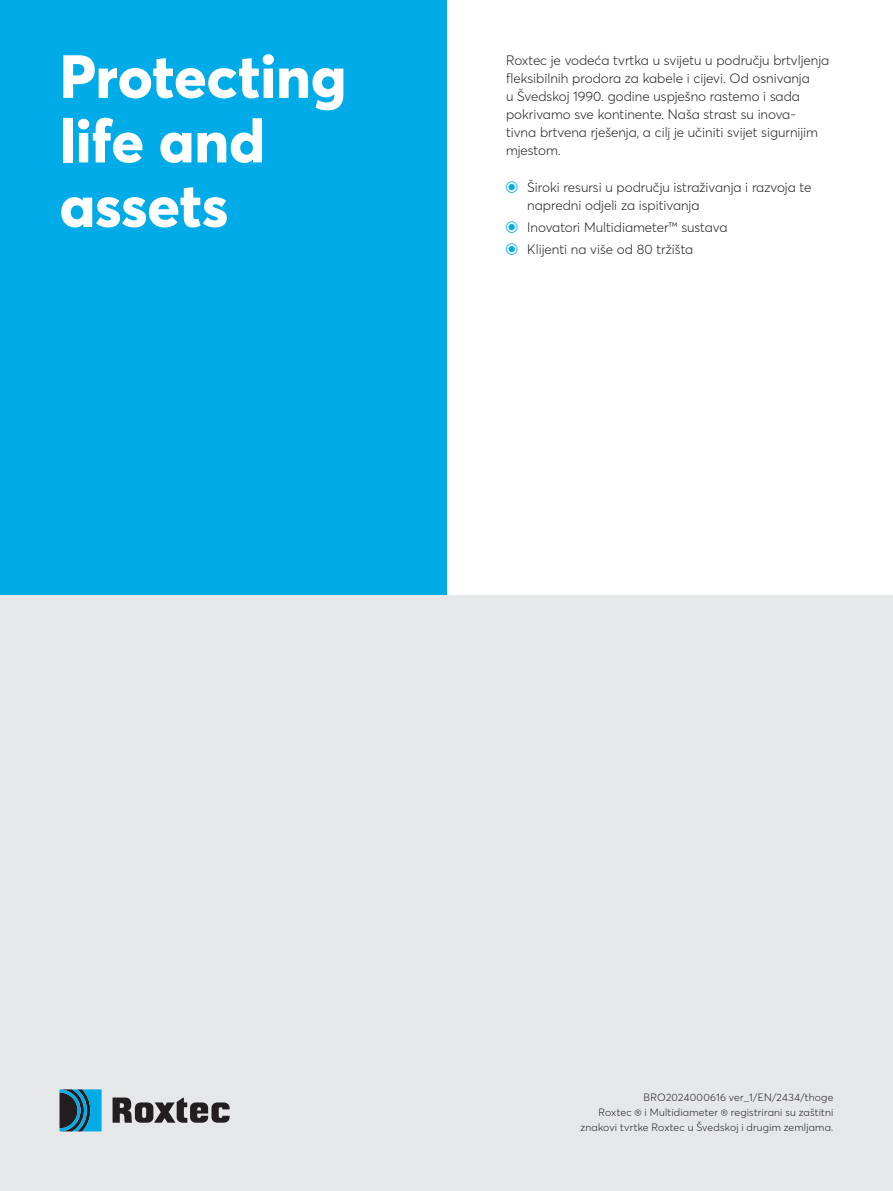
<style>
.page{position:relative;width:893px;height:1191px;background:#fff}
.page>*{position:absolute;margin:0;border:0;box-sizing:border-box;transform-origin:0 0}
.t1{font:800 60px/64.5px "Averta PE";letter-spacing:-.01em;color:#fff}
.t2{font:300 13.5px/18px "Averta PE";color:#231f20}
.t3{font:300 10.5px/15px "Averta PE";letter-spacing:.015em;color:#231f20;text-align:right}
</style>
<div class="page">
<div style="left:0;top:0;width:446px;height:595px;background:#00abe7"></div>
<div style="left:0;top:595px;width:893px;height:596px;background:#e6e7e9"></div>
<svg style="left:113px;top:1097px;width:117px;height:25px"></svg>
<svg style="left:60px;top:1089px;width:42px;height:42px;background:#196f8e"></svg>
<h1 class="t1" style="left:60px;top:41px;width:288px">Protecting life and assets</h1>
<p class="t2" style="left:506px;top:51px;width:325px">Roxtec je vodeća tvrtka u svijetu u području brtvljenja fleksibilnih prodora za kabele i cijevi. Od osnivanja<br>u Švedskoj 1990. godine uspješno rastemo i sada pokrivamo sve kontinente. Naša strast su inova&shy;tivna brtvena rješenja, a cilj je učiniti svijet sigurnijim mjestom.</p>
<p class="t2" style="left:527px;top:177px;width:285px">Široki resursi u području istraživanja i razvoja te napredni odjeli za ispitivanja</p>
<p class="t2" style="left:527px;top:215px;width:202px;line-height:22.2px">Inovatori Multidiameter™ sustava<br>Klijenti na više od 80 tržišta</p>
<p class="t3" style="left:581px;top:1089px;width:254px">BRO2024000616 ver_1/EN/2434/thoge<br>Roxtec ® i Multidiameter ® registrirani su zaštitni znakovi tvrtke Roxtec u Švedskoj i drugim zemljama.</p>
</div>
